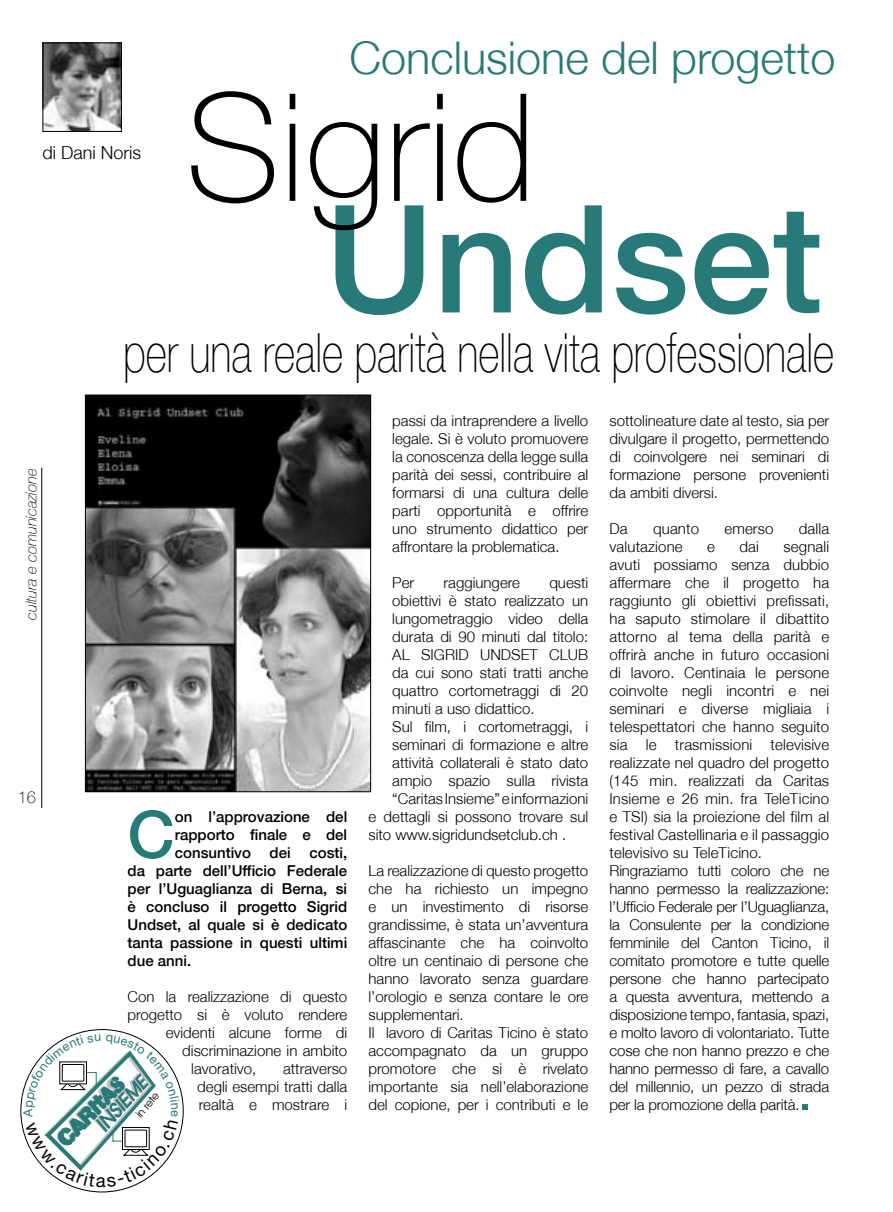
<style>
.page{position:relative;width:893px;height:1212px;background:#fff}
.page>*{position:absolute;margin:0;border:0;box-sizing:border-box;transform-origin:0 0}
.Titolo_A{font:500 150px "Helvetica Neue";color:#277a78}
.Titolo_B{font:100 150px "Helvetica Neue";color:#000}
.Normale{font:500 65.4px "Helvetica Neue";color:#277a78}
.Titolo_1{font:100 54px "Helvetica Neue";color:#000;scale:.75 1}
.Titolo_A-2{font:300 45px "Helvetica Neue";color:#277a78}
.t1{font:18.45px "Helvetica Neue";color:#000}
.t2{font:300 18px "Helvetica Neue";color:#000}
.t3{font:100 16.5px "Helvetica Neue";color:#000}
.Normale-2{font:300 15px/18px "Helvetica Neue";color:#000;text-align:justify}
.Corpo_del_testo{font:300 15px/18px "Helvetica Neue";color:#000;text-align:justify}
.Normale-3{font:500 15px "Helvetica Neue";color:#000}
.Titolo_A-3{font:italic 100 15px "Helvetica Neue";color:#000}
.t4{font:12.6px "Helvetica Neue";color:#277a78}
.t5{font:10.8px "Avant Garde IT Cby BT";color:#000}
</style>
<div class="page">
<hr style="left:42px;top:468px;width:1px;height:340px;background:#000">
<img style="left:87px;top:397px;width:282px;height:393px">
<div style="left:85px;top:395px;width:286px;height:397px;border:1px solid #000"></div>
<img style="left:45px;top:45px;width:75px;height:85px">
<div style="left:43px;top:43px;width:79px;height:89px;border:1px solid #000"></div>
<svg style="left:802px;top:1105px;width:5px;height:5px"></svg>
<svg style="left:25px;top:1034px;width:155px;height:153px"></svg>
<p class="t2" style="left:43px;top:141px;width:100px">di Dani Noris</p>
<p class="Titolo_A-2" style="left:350px;top:30px;width:487px">Conclusione del progetto</p>
<p class="Titolo_B" style="left:185px;top:62px;width:352px">Sigrid</p>
<p class="Titolo_A" style="left:325px;top:170px;width:499px">Undset</p>
<p class="Titolo_1" style="left:123px;top:322px;width:949px">per una reale parità nella vita professionale</p>
<p class="Titolo_A-3" style="left:23px;top:619px;width:153px;rotate:-90deg">cultura e comunicazione</p>
<p class="t3" style="left:18px;top:787px;width:20px">16</p>
<p class="Normale" style="left:128px;top:795px;width:49px">C</p>
<p class="Normale-3" style="left:175px;top:807px;width:174px">on l’approvazione del</p>
<p class="Normale-3" style="left:175px;top:825px;width:174px">rapporto finale e del</p>
<p class="Normale-3" style="left:175px;top:843px;width:174px">consuntivo dei costi,</p>
<p class="Normale-3" style="left:128px;top:861px;width:221px">da parte dell’Ufficio Federale</p>
<p class="Normale-3" style="left:128px;top:879px;width:221px">per l’Uguaglianza di Berna, si</p>
<p class="Normale-3" style="left:128px;top:897px;width:221px">è concluso il progetto Sigrid</p>
<p class="Normale-3" style="left:128px;top:915px;width:221px">Undset, al quale si è dedicato</p>
<p class="Normale-3" style="left:128px;top:933px;width:221px">tanta passione in questi ultimi</p>
<p class="Normale-3" style="left:128px;top:951px;width:65px">due anni.</p>
<p class="Normale-2" style="left:128px;top:987px;width:221px">Con la realizzazione di questo</p>
<p class="Normale-2" style="left:128px;top:1005px;width:221px">progetto si è voluto rendere</p>
<p class="Normale-2" style="left:166px;top:1023px;width:183px">evidenti alcune forme di</p>
<p class="Normale-2" style="left:182px;top:1041px;width:166px">discriminazione in ambito</p>
<p class="Normale-2" style="left:191px;top:1059px;width:67px">lavorativo,</p>
<p class="Normale-2" style="left:197px;top:1059px;width:151px;text-indent:86px">attraverso degli esempi tratti dalla realtà e mostrare i</p>
<p class="t5" style="left:133px;top:1112px;width:31px;rotate:-50deg">in rete</p>
<p class="t4" style="left:20px;top:1116px;width:10px;rotate:-90deg">A</p>
<p class="t4" style="left:183px;top:1110px;width:8px;rotate:90deg">e</p>
<p class="Normale-2" style="left:392px;top:411px;width:197px">passi da intraprendere a livello legale. Si è voluto promuovere la conoscenza della legge sulla parità dei sessi, contribuire al formarsi di una cultura delle parti opportunità e offrire uno strumento didattico per affrontare la problematica.</p>
<p class="Normale-2" style="left:392px;top:573px;width:23px">Per</p>
<p class="Normale-2" style="left:444px;top:573px;width:78px">raggiungere</p>
<p class="Normale-2" style="left:392px;top:573px;width:197px;text-indent:157px">questi obiettivi è stato realizzato un lungometraggio video della durata di 90 minuti dal titolo:<br>AL SIGRID UNDSET CLUB da cui sono stati tratti anche quattro cortometraggi di 20 minuti a uso didattico.</p>
<p class="Normale-2" style="left:392px;top:717px;width:197px">Sul film, i cortometraggi, i</p>
<p class="Normale-2" style="left:392px;top:735px;width:197px">seminari di formazione e altre</p>
<p class="Normale-2" style="left:392px;top:753px;width:197px">attività collaterali è stato dato</p>
<p class="Normale-2" style="left:392px;top:771px;width:197px">ampio spazio sulla rivista</p>
<p class="Normale-2" style="left:392px;top:789px;width:197px">“Caritas Insieme” e informazioni</p>
<p class="Normale-2" style="left:369px;top:807px;width:221px">e dettagli si possono trovare sul</p>
<p class="Normale-2" style="left:369px;top:825px;width:199px">sito www.sigridundsetclub.ch .</p>
<p class="Corpo_del_testo" style="left:369px;top:861px;width:221px">La realizzazione di questo progetto che ha richiesto un impegno e un investimento di risorse grandissime, è stata un’avventura affascinante che ha coinvolto oltre un centinaio di persone che hanno lavorato senza guardare l’orologio e senza contare le ore supplementari.</p>
<p class="Corpo_del_testo" style="left:369px;top:1023px;width:221px">Il lavoro di Caritas Ticino è stato accompagnato da un gruppo promotore che si è rivelato importante sia nell’elaborazione del copione, per i contributi e le</p>
<p class="Corpo_del_testo" style="left:609px;top:411px;width:221px">sottolineature date al testo, sia per divulgare il progetto, permettendo di coinvolgere nei seminari di formazione persone provenienti da ambiti diversi.</p>
<p class="Normale-2" style="left:609px;top:519px;width:20px">Da</p>
<p class="Normale-2" style="left:653px;top:519px;width:48px">quanto</p>
<p class="Normale-2" style="left:724px;top:519px;width:51px">emerso</p>
<p class="Normale-2" style="left:799px;top:519px;width:32px">dalla</p>
<p class="Normale-2" style="left:609px;top:537px;width:75px">valutazione</p>
<p class="Normale-2" style="left:707px;top:537px;width:9px">e</p>
<p class="Normale-2" style="left:739px;top:537px;width:21px">dai</p>
<p class="Normale-2" style="left:609px;top:537px;width:221px;text-indent:174px">segnali avuti possiamo senza dubbio affermare che il progetto ha raggiunto gli obiettivi prefissati, ha saputo stimolare il dibattito attorno al tema della parità e offrirà anche in futuro occasioni di lavoro. Centinaia le persone coinvolte negli incontri e nei seminari e diverse migliaia i telespettatori che hanno seguito sia le trasmissioni televisive realizzate nel quadro del progetto (145 min. realizzati da Caritas Insieme e 26 min. fra TeleTicino e TSI) sia la proiezione del film al festival Castellinaria e il passaggio televisivo su TeleTicino.</p>
<p class="Normale-2" style="left:609px;top:861px;width:221px">Ringraziamo tutti coloro che ne hanno permesso la realizzazione: l’Ufficio Federale per l’Uguaglianza, la Consulente per la condizione femminile del Canton Ticino, il comitato promotore e tutte quelle persone che hanno partecipato a questa avventura, mettendo a disposizione tempo, fantasia, spazi, e molto lavoro di volontariato. Tutte cose che non hanno prezzo e che hanno permesso di fare, a cavallo del millennio, un pezzo di strada per la promozione della parità.</p>
<p class="t1" style="left:96px;top:1169px;width:11px">a</p>
</div>
